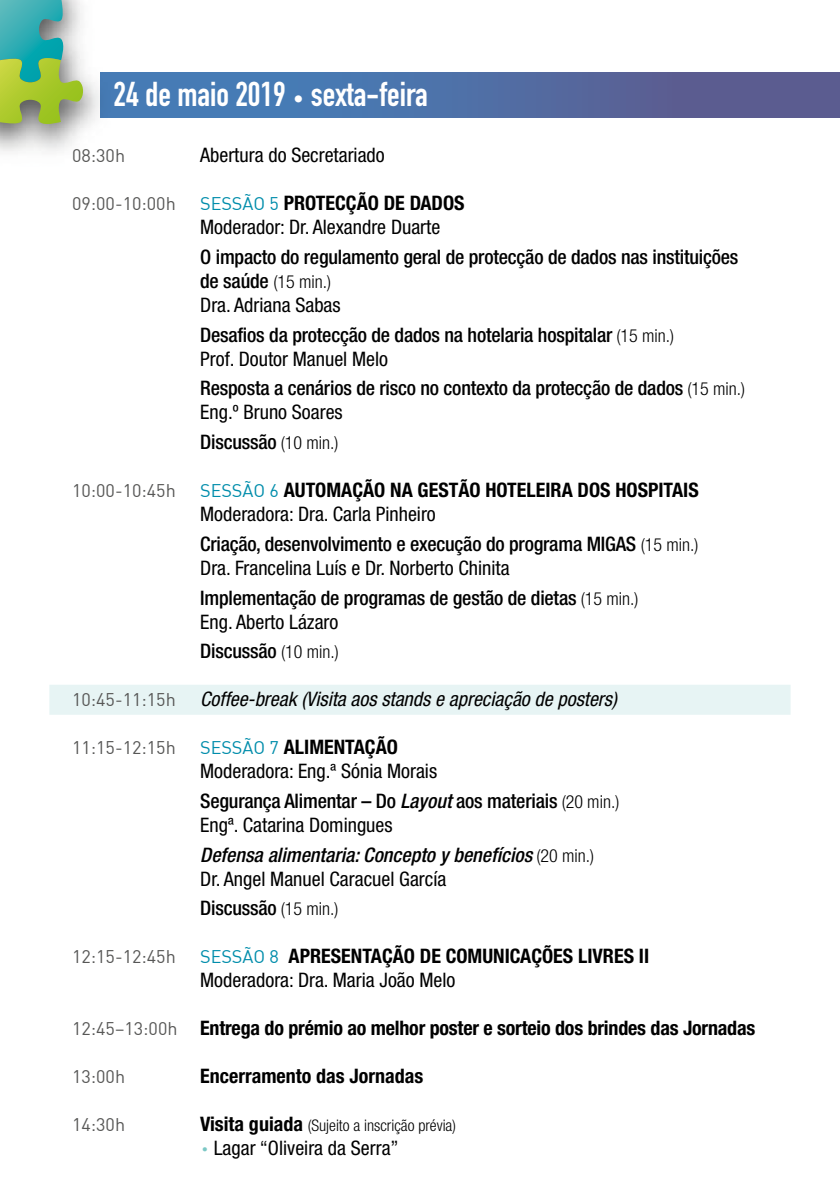
<style>
.page{position:relative;width:840px;height:1191px;background:#fff}
.page>*{position:absolute;margin:0;border:0;box-sizing:border-box;transform-origin:0 0}
.t1{font:34px "DIN Engschrift Std";color:#fff}
.t2{font:500 condensed 20px/24px "Helvetica Neue";letter-spacing:-.01em;color:#000}
.t3{font:700 condensed 20px/24px "Helvetica Neue";color:#000}
.t4{font:condensed 20px/24px "Helvetica Neue";color:#000}
.t5{font:italic 500 condensed 20px/24px "Helvetica Neue";color:#000}
.t6{font:italic condensed 20px "Helvetica Neue";color:#000}
.t7{font:18px "DIN";color:#575756}
.t8{font:300 condensed 18px "Helvetica Neue";color:#000}
.t9{font:300 condensed 16px "Helvetica Neue";color:#000}
.s1{font-size:20px}
.s2{font-family:"DIN";font-stretch:normal;font-size:18px;color:#008dab}
.s3{font-weight:700}
.s4{font-weight:500;font-size:20px}
.s5{font-weight:400}
.s6{font-weight:300;font-size:18px}
.s7{font-weight:500}
.s8{font-family:"DIN";font-weight:400;font-stretch:normal;font-size:18px;color:#575756}
.s9{font-family:"DIN";font-weight:400;font-stretch:normal;font-size:18px;color:#008dab}
.s10{font-family:"DIN";font-style:normal;font-stretch:normal;font-size:18px;color:#575756}
.s11{font-style:italic}
.s12{font-weight:300;font-style:normal;font-size:18px}
.s13{font-weight:400;font-style:normal}
.s14{font-weight:700;font-size:20px}
.s15{font-family:"Source Code Pro";font-weight:900;font-stretch:normal;font-size:16px;color:#7cc8c5}
</style>
<div class="page">
<img style="left:0;top:72px;width:839px;height:643px">
<svg style="left:0;top:0;width:84px;height:127px;background:#83ba8a"></svg>
<div style="left:49px;top:684px;width:741px;height:30px;background:#e7f4f4"></div>
<h1 class="t1" style="left:113px;top:74px;width:316px">24 de maio 2019 <span class="s1">•</span> sexta-feira</h1>
<p class="t7" style="left:72px;top:145px;width:55px">08:30h</p>
<p class="t4" style="left:200px;top:143px;width:186px">Abertura do Secretariado</p>
<p class="t7" style="left:72px;top:193px;width:105px">09:00-10:00h</p>
<p class="t4" style="left:200px;top:191px;width:266px"><span class="s2">SESSÃO 5</span> <span class="s3">PROTECÇÃO DE DADOS<br></span>Moderador: Dr. Alexandre Duarte</p>
<p class="t2" style="left:200px;top:245px;width:539px">O impacto do regulamento geral de protecção de dados nas instituições</p>
<p class="t8" style="left:200px;top:271px;width:132px"><span class="s4">de saúde</span> (15 min.)</p>
<p class="t2" style="left:200px;top:290px;width:475px;line-height:29.6px"><span class="s5">Dra. Adriana Sabas<br></span>Desafios da protecção de dados na hotelaria hospitalar <span class="s6">(15 min.)</span></p>
<p class="t2" style="left:200px;top:343px;width:546px;line-height:29.6px"><span class="s5">Prof. Doutor Manuel Melo<br></span>Resposta a cenários de risco no contexto da protecção de dados <span class="s6">(15 min.)</span></p>
<p class="t4" style="left:200px;top:397px;width:144px;line-height:29.6px">Eng.º Bruno Soares<br><span class="s7">Discussão</span> <span class="s6">(10 min.)</span></p>
<p class="t3" style="left:200px;top:478px;width:500px;text-indent:-128px"><span class="s8">10:00-10:45h</span> <span class="s9">SESSÃO 6</span> AUTOMAÇÃO NA GESTÃO HOTELEIRA DOS HOSPITAIS<br><span class="s5">Moderadora: Dra. Carla Pinheiro</span></p>
<p class="t2" style="left:200px;top:531px;width:499px">Criação, desenvolvimento e execução do programa MIGAS <span class="s6">(15 min.)<br></span><span class="s5">Dra. Francelina Luís e Dr. Norberto Chinita</span></p>
<p class="t2" style="left:200px;top:585px;width:439px">Implementação de programas de gestão de dietas <span class="s6">(15 min.)<br></span><span class="s5">Eng. Aberto Lázaro</span></p>
<p class="t2" style="left:200px;top:639px;width:140px">Discussão <span class="s6">(10 min.)</span></p>
<p class="t6" style="left:72px;top:687px;width:546px"><span class="s10">10:45-11:15h</span> Coffee-break (Visita aos stands e apreciação de posters)</p>
<p class="t7" style="left:72px;top:736px;width:105px">11:15-12:15h</p>
<p class="t4" style="left:200px;top:735px;width:238px"><span class="s2">SESSÃO 7</span> <span class="s3">ALIMENTAÇÃO<br></span>Moderadora: Eng.ª Sónia Morais</p>
<p class="t2" style="left:200px;top:788px;width:420px">Segurança Alimentar – Do <span class="s11">Layout</span> aos materiais <span class="s6">(20 min.)<br></span><span class="s5">Engª. Catarina Domingues</span></p>
<p class="t5" style="left:200px;top:842px;width:395px">Defensa alimentaria: Concepto y benefícios <span class="s12">(20 min.)<br></span><span class="s13">Dr. Angel Manuel Caracuel García</span></p>
<p class="t2" style="left:200px;top:896px;width:140px">Discussão <span class="s6">(15 min.)</span></p>
<p class="t7" style="left:72px;top:945px;width:105px">12:15-12:45h</p>
<p class="t3" style="left:200px;top:944px;width:450px"><span class="s9">SESSÃO 8</span> APRESENTAÇÃO DE COMUNICAÇÕES LIVRES II<br><span class="s5">Moderadora: Dra. Maria João Melo</span></p>
<p class="t3" style="left:72px;top:1016px;width:684px"><span class="s8">12:45–13:00h</span> Entrega do prémio ao melhor poster e sorteio dos brindes das Jornadas</p>
<p class="t7" style="left:72px;top:1065px;width:55px">13:00h</p>
<p class="t3" style="left:200px;top:1064px;width:224px">Encerramento das Jornadas</p>
<p class="t7" style="left:72px;top:1113px;width:55px">14:30h</p>
<p class="t9" style="left:200px;top:1116px;width:257px"><span class="s14">Visita guiada</span> (Sujeito a inscrição prévia)</p>
<p class="t4" style="left:200px;top:1136px;width:200px"><span class="s15">·</span> Lagar “Oliveira da Serra”</p>
</div>
